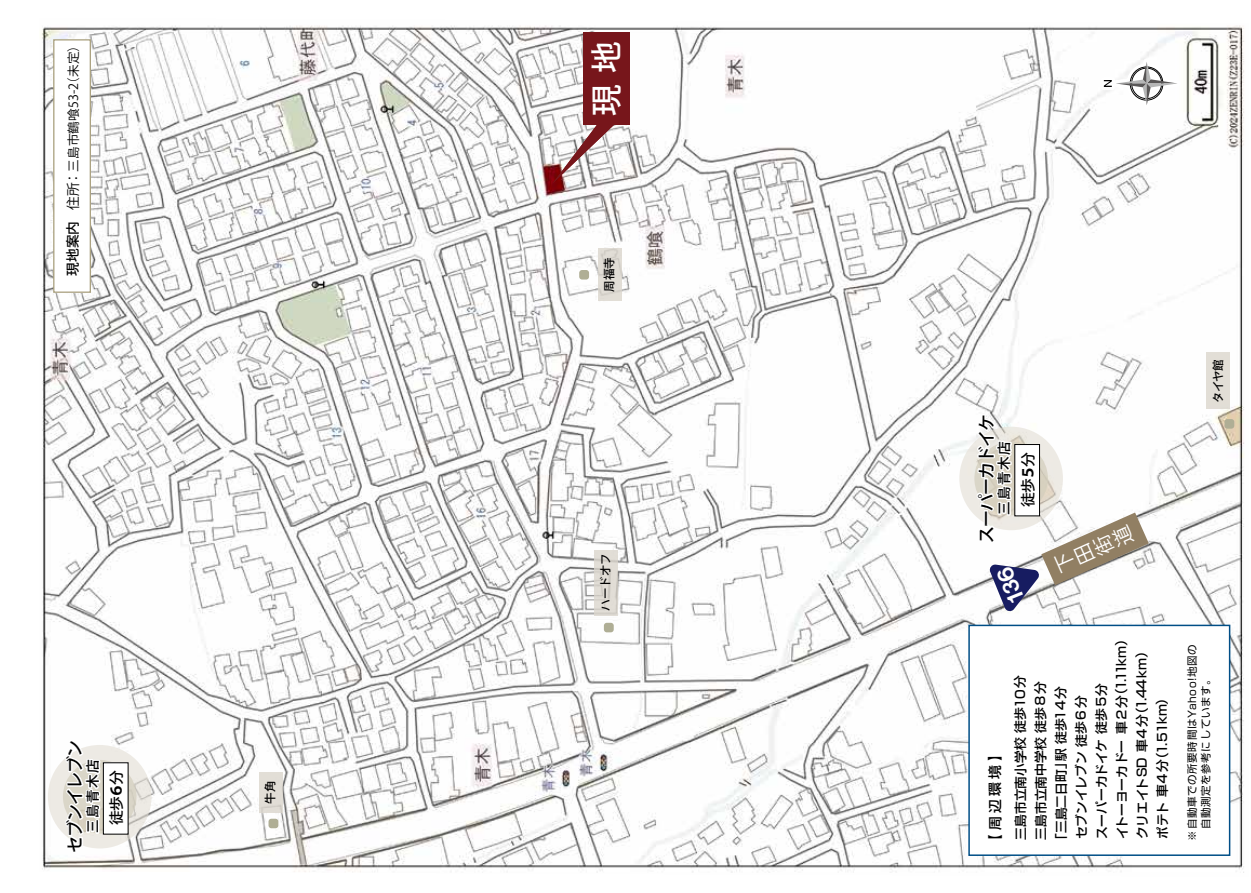
<style>
.page{position:relative;width:1251px;height:893px;background:#fff}
.page>*{position:absolute;margin:0;border:0;box-sizing:border-box;transform-origin:0 0}
.t1{font:500 31.65px "Koz Go Pro";color:#fff}
.t2{font:19.95px/21.1px "Koz Go Pro";color:#fff;text-align:justify}
.t3{font:500 16.95px "Koz Go Pro";letter-spacing:-.06em;color:#000}
.t4{font:500 14.7px "Koz Go Pro";color:#000}
.t5{font:500 13.8px "Shin Go Pro";color:#000}
.t6{font:500 13.65px "Koz Go Pro";letter-spacing:.1em;color:#000}
.t7{font:500 12.75px "Shin Go Pro";letter-spacing:-.005em;color:#000}
.t8{font:12.6px "Koz Go Pr 6 N";color:#000}
.t9{font:500 11.55px "Koz Go Pro";color:#000}
.t10{font:10.5px/13.5px "Shin Go Pro";letter-spacing:.06em;color:#000}
.s1{font-family:"Koz Go Pro";font-weight:500;font-size:13.65px}
.s2{font-family:"Koz Go Pro";font-size:13.65px}
.s3{font-weight:700}
</style>
<div class="page">
<img style="left:41px;top:25px;width:1203px;height:848px">
<div style="left:54px;top:40px;width:36px;height:252px;background:#fff"></div>
<div style="left:53px;top:39px;width:38px;height:254px;border:1px solid #aca382"></div>
<svg style="left:552px;top:114px;width:64px;height:70px"></svg>
<div style="left:582px;top:33px;width:47px;height:92px;background:#77161b"></div>
<svg style="left:1085px;top:25px;width:137px;height:138px"></svg>
<div style="left:259px;top:772px;width:23px;height:40px;background:#e2ded6"></div>
<div style="left:268px;top:819px;width:10px;height:9px;background:#afae95;border-radius:3px"></div>
<svg style="left:594px;top:550px;width:23px;height:66px;background:#dcd8d1"></svg>
<div style="left:603px;top:623px;width:10px;height:9px;background:#afae95;border-radius:3px"></div>
<svg style="left:598px;top:248px;width:23px;height:53px"></svg>
<div style="left:579px;top:270px;width:10px;height:10px;background:#afae95;border-radius:3px"></div>
<div style="left:1206px;top:352px;width:23px;height:57px;background:#e2ded6"></div>
<div style="left:1224px;top:419px;width:9px;height:10px;background:#afae95;border-radius:3px"></div>
<svg style="left:48px;top:745px;width:103px;height:103px;background:#e8e5df"></svg>
<svg style="left:63px;top:760px;width:73px;height:73px"></svg>
<svg style="left:63px;top:738px;width:40px;height:117px"></svg>
<div style="left:959px;top:427px;width:103px;height:103px;background:#edeae4;border-radius:50%"></div>
<div style="left:103px;top:763px;width:25px;height:71px;background:#fff"></div>
<div style="left:103px;top:762px;width:25px;height:73px;border:1px solid #000"></div>
<div style="left:968px;top:625px;width:261px;height:230px;background:#fff"></div>
<div style="left:968px;top:625px;width:261px;height:231px;border:2px solid #004e86"></div>
<svg style="left:974px;top:413px;width:174px;height:199px"></svg>
<p class="t8" style="left:67px;top:276px;width:238px;rotate:-90deg"><span class="s1">現地案内</span> <span class="s2">住所：</span>三島市鶴喰53-2（未定）</p>
<h1 class="t1" style="left:586px;top:116px;width:77px;rotate:-90deg">現地</h1>
<p class="t9" style="left:601px;top:292px;width:36px;rotate:-90deg">周福寺</p>
<h3 class="t3" style="left:64px;top:853px;width:114px;rotate:-90deg">セブンイレブン</h3>
<p class="t6" style="left:84px;top:833px;width:75px;rotate:-90deg">三島青木店</p>
<p class="t4" style="left:107px;top:825px;width:56px;rotate:-90deg">徒歩<span class="s3">６</span>分</p>
<p class="t9" style="left:263px;top:804px;width:25px;rotate:-90deg">牛角</p>
<p class="t9" style="left:598px;top:611px;width:59px;rotate:-90deg">ハードオフ</p>
<h3 class="t3" style="left:975px;top:543px;width:130px;rotate:-90deg">スーパーカドイケ</h3>
<p class="t6" style="left:995px;top:515px;width:75px;rotate:-90deg">三島青木店</p>
<p class="t4" style="left:1018px;top:507px;width:57px;rotate:-90deg">徒歩<span class="s3">５</span>分</p>
<h2 class="t2" style="left:1059px;top:575px;width:12px;rotate:-114deg">下田街道</h2>
<p class="t9" style="left:1210px;top:403px;width:46px;rotate:-90deg">タイヤ館</p>
<p class="t5" style="left:983px;top:848px;width:102px;rotate:-90deg">【周辺環境】</p>
<p class="t7" style="left:1110px;top:839px;width:208px;rotate:-90deg">イトーヨーカドー車２分（11. 1km）</p>
<p class="t7" style="left:1131px;top:839px;width:195px;rotate:-90deg">クリエイトSD 車４分（14. 4km）</p>
<p class="t7" style="left:1009px;top:840px;width:166px;rotate:-90deg">三島市立南小学校徒歩10分</p>
<p class="t7" style="left:1030px;top:840px;width:160px;rotate:-90deg">三島市立南中学校徒歩８分</p>
<p class="t7" style="left:1050px;top:846px;width:161px;rotate:-90deg">「三島二日町」駅 徒歩14分</p>
<p class="t7" style="left:1070px;top:839px;width:145px;rotate:-90deg">セブンイレブン 徒歩6分</p>
<p class="t7" style="left:1090px;top:839px;width:158px;rotate:-90deg">スーパーカドイケ徒歩５分</p>
<p class="t7" style="left:1151px;top:839px;width:149px;rotate:-90deg">ポテト車４分（1 5. 1km）</p>
<p class="t10" style="left:1183px;top:840px;width:198px;rotate:-90deg">※自動車での所要時間はYahoo!地図の　自動測定を参考にしています。</p>
<p class="t9" style="left:1181px;top:812px;width:48px;rotate:-90deg">道上医院</p>
</div>
